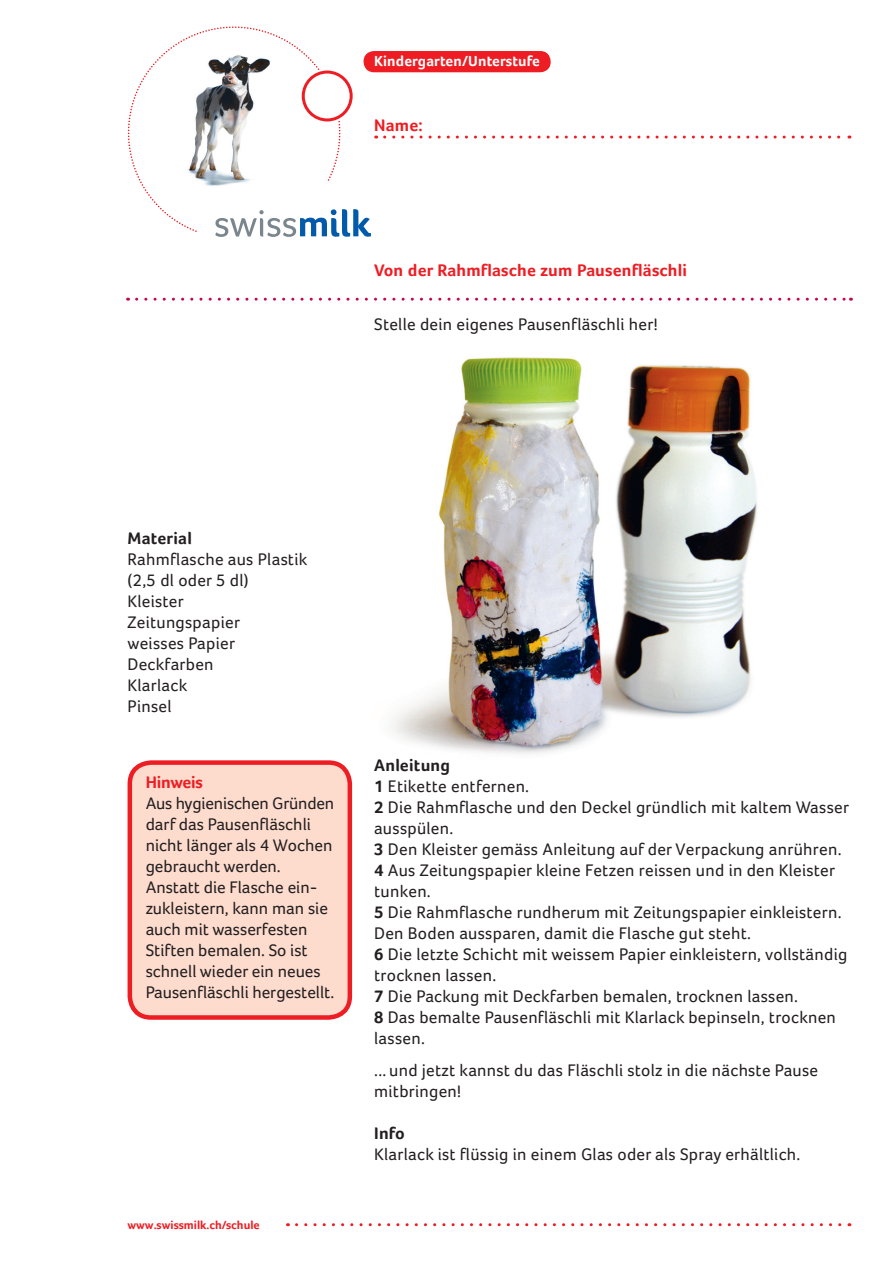
<style>
.page{position:relative;width:893px;height:1263px;background:#fff}
.page>*{position:absolute;margin:0;border:0;box-sizing:border-box;transform-origin:0 0}
.t1{font:17.25px/21px "Foco";letter-spacing:.015em;color:#231f20}
.t2{font:700 17.25px "Foco";letter-spacing:.01em;color:#ee1d23}
.t3{font:700 17.25px "Foco";letter-spacing:.015em;color:#231f20}
.t4{font:700 17.25px "Foco";letter-spacing:-.01em;color:#ee1d23}
.t5{font:700 15px "Foco";letter-spacing:.01em;color:#fff}
.t6{font:700 12px "Foco";color:#ee1d23}
.s1{font-weight:700}
</style>
<div class="page">
<svg style="left:128px;top:26px;width:249px;height:211px"></svg>
<svg style="left:385px;top:136px;width:465px;height:3px"></svg>
<div style="left:364px;top:51px;width:187px;height:21px;background:#ee1d23;border-radius:11px"></div>
<svg style="left:137px;top:298px;width:714px;height:3px"></svg>
<img style="left:391px;top:357px;width:366px;height:397px">
<svg style="left:297px;top:1223px;width:553px;height:3px"></svg>
<div style="left:130px;top:763px;width:220px;height:254px;background:#fddcce;border-radius:21px"></div>
<div style="left:128px;top:760px;width:224px;height:260px;border:4px solid #ee1d23;border-radius:21px"></div>
<p class="t5" style="left:374px;top:52px;width:167px">Kindergarten/Unterstufe</p>
<p class="t2" style="left:374px;top:115px;width:50px">Name:</p>
<p class="t2" style="left:374px;top:260px;width:314px">Von der Rahmflasche zum Pausenfläschli</p>
<p class="t1" style="left:374px;top:314px;width:285px">Stelle dein eigenes Pausenfläschli her!</p>
<p class="t3" style="left:128px;top:528px;width:66px">Material</p>
<p class="t1" style="left:128px;top:548px;width:181px">Rahmflasche aus Plastik (2,5 dl oder 5 dl)<br>Kleister<br>Zeitungspapier<br>weisses Papier<br>Deckfarben<br>Klarlack<br>Pinsel</p>
<p class="t4" style="left:146px;top:772px;width:59px">Hinweis</p>
<p class="t1" style="left:146px;top:792px;width:190px">Aus hygienischen Gründen darf das Pausenfläschli nicht länger als 4 Wochen gebraucht werden.<br>Anstatt die Flasche ein&shy;zukleistern, kann man sie auch mit wasserfesten<br>Stiften bemalen. So ist schnell wieder ein neues<br>Pausenfläschli hergestellt.</p>
<p class="t6" style="left:128px;top:1218px;width:134px">www.swissmilk.ch/schule</p>
<p class="t1" style="left:374px;top:755px;width:476px"><span class="s1">Anleitung<br>1</span> Etikette entfernen.<br><span class="s1">2</span> Die Rahmflasche und den Deckel gründlich mit kaltem Wasser ausspülen.<br><span class="s1">3</span> Den Kleister gemäss Anleitung auf der Verpackung anrühren.<br><span class="s1">4</span> Aus Zeitungspapier kleine Fetzen reissen und in den Kleister tunken.<br><span class="s1">5</span> Die Rahmflasche rundherum mit Zeitungspapier einkleistern.<br>Den Boden aussparen, damit die Flasche gut steht.<br><span class="s1">6</span> Die letzte Schicht mit weissem Papier einkleistern, vollständig trocknen lassen.<br><span class="s1">7</span> Die Packung mit Deckfarben bemalen, trocknen lassen.<br><span class="s1">8</span> Das bemalte Pausenfläschli mit Klarlack bepinseln, trocknen lassen.</p>
<p class="t1" style="left:374px;top:1059px;width:445px">... und jetzt kannst du das Fläschli stolz in die nächste Pause mitbringen!</p>
<p class="t3" style="left:374px;top:1123px;width:32px">Info</p>
<p class="t1" style="left:374px;top:1143px;width:428px">Klarlack ist flüssig in einem Glas oder als Spray erhältlich.</p>
</div>
